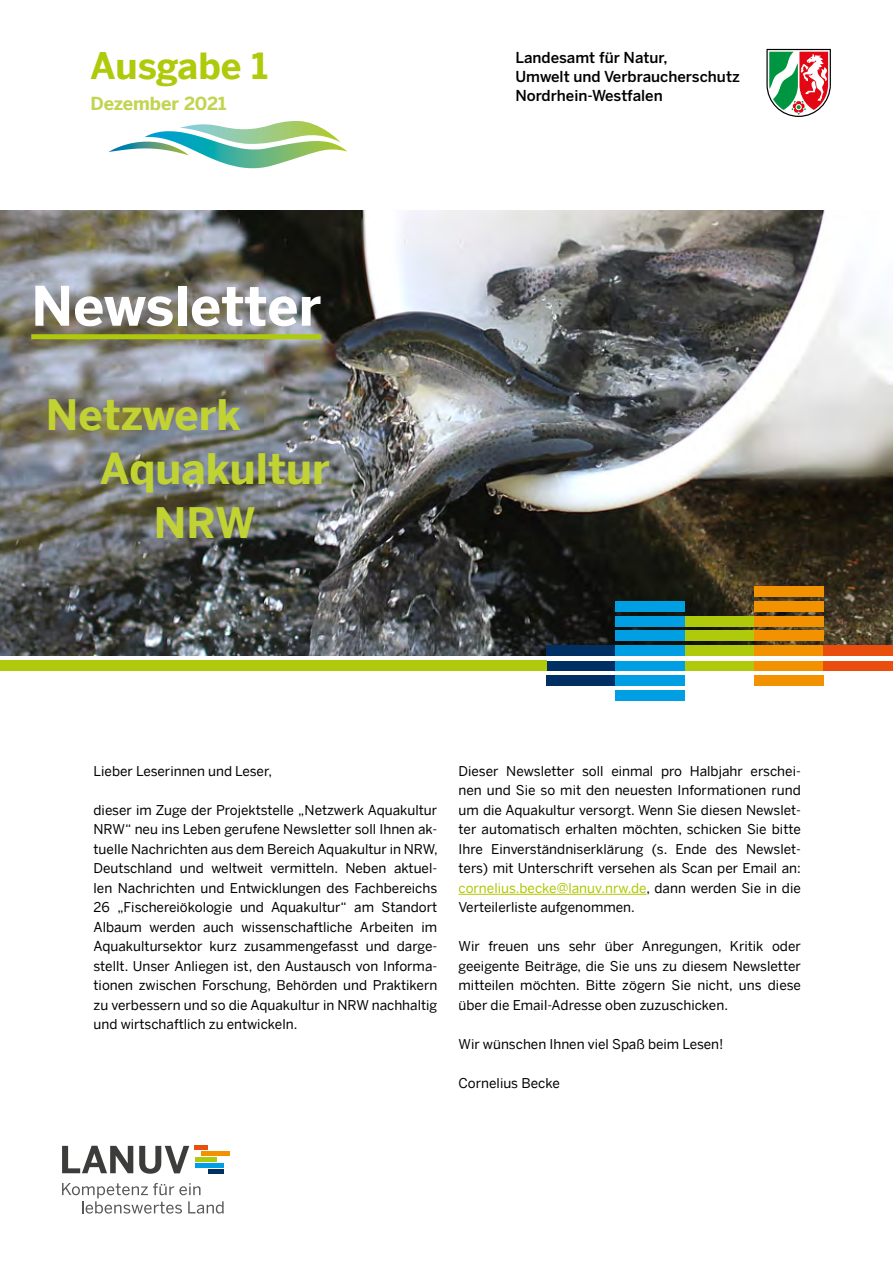
<style>
.page{position:relative;width:893px;height:1263px;background:#fff}
.page>*{position:absolute;margin:0;border:0;box-sizing:border-box;transform-origin:0 0}
.t1{font:700 54px "Benton Sans";color:#fff}
.t2{font:700 42px "Benton Sans";color:#c1d333}
.t3{font:700 36px "Benton Sans";letter-spacing:-.005em;color:#afca0b}
.t4{font:700 18px "Benton Sans";letter-spacing:-.005em;color:#c2d450}
.t5{font:500 15px/18.9px "Benton Sans";color:#000}
.t6{font:13.5px/19.5px "Benton Sans";color:#000;text-align:justify}
.s1{color:#b1c800}
</style>
<div class="page">
<img style="left:0;top:210px;width:893px;height:446px">
<hr style="left:459px;top:894px;width:187px;height:1px;background:#b1c800">
<div style="left:31px;top:334px;width:290px;height:5px;background:#afca0b"></div>
<svg style="left:109px;top:121px;width:238px;height:47px"></svg>
<svg style="left:766px;top:49px;width:65px;height:68px"></svg>
<svg style="left:62px;top:1146px;width:71px;height:27px"></svg>
<svg style="left:139px;top:1146px;width:50px;height:28px"></svg>
<hr style="left:208px;top:1169px;width:16px;height:4px;background:#003063">
<hr style="left:195px;top:1163px;width:29px;height:4px;background:#009fe3">
<hr style="left:201px;top:1152px;width:29px;height:4px;background:#f39200">
<hr style="left:195px;top:1146px;width:13px;height:4px;background:#e94e0f">
<div style="left:195px;top:1157px;width:21px;height:5px;background:#afca0b"></div>
<svg style="left:62px;top:1183px;width:162px;height:30px"></svg>
<div style="left:616px;top:601px;width:69px;height:10px;background:#009fe3"></div>
<div style="left:616px;top:690px;width:69px;height:11px;background:#009fe3"></div>
<div style="left:546px;top:675px;width:70px;height:11px;background:#003063"></div>
<div style="left:546px;top:645px;width:70px;height:11px;background:#003063"></div>
<div style="left:546px;top:660px;width:70px;height:11px;background:#003063"></div>
<div style="left:616px;top:675px;width:69px;height:11px;background:#009fe3"></div>
<div style="left:616px;top:660px;width:69px;height:11px;background:#009fe3"></div>
<div style="left:616px;top:645px;width:69px;height:11px;background:#009fe3"></div>
<div style="left:616px;top:631px;width:69px;height:10px;background:#009fe3"></div>
<div style="left:616px;top:616px;width:69px;height:10px;background:#009fe3"></div>
<div style="left:685px;top:631px;width:69px;height:10px;background:#afca0b"></div>
<div style="left:685px;top:645px;width:69px;height:11px;background:#afca0b"></div>
<div style="left:685px;top:660px;width:69px;height:11px;background:#afca0b"></div>
<div style="left:685px;top:616px;width:69px;height:10px;background:#afca0b"></div>
<div style="left:754px;top:586px;width:70px;height:11px;background:#f39200"></div>
<div style="left:754px;top:675px;width:70px;height:11px;background:#f39200"></div>
<div style="left:754px;top:660px;width:70px;height:11px;background:#f39200"></div>
<div style="left:754px;top:645px;width:70px;height:11px;background:#f39200"></div>
<div style="left:754px;top:631px;width:70px;height:10px;background:#f39200"></div>
<div style="left:754px;top:616px;width:70px;height:10px;background:#f39200"></div>
<div style="left:754px;top:601px;width:70px;height:10px;background:#f39200"></div>
<div style="left:824px;top:645px;width:69px;height:11px;background:#e94e0f"></div>
<div style="left:824px;top:660px;width:69px;height:11px;background:#e94e0f"></div>
<div style="left:0;top:660px;width:546px;height:11px;background:#afca0b"></div>
<h3 class="t3" style="left:90px;top:44px;width:179px">Ausgabe 1</h3>
<h3 class="t4" style="left:91px;top:93px;width:137px">Dezember 2021</h3>
<h1 class="t1" style="left:31px;top:274px;width:292px">Newsletter</h1>
<h2 class="t2" style="left:46px;top:390px;width:197px">Netzwerk</h2>
<h2 class="t2" style="left:100px;top:444px;width:232px">Aquakultur</h2>
<h2 class="t2" style="left:154px;top:498px;width:103px">NRW</h2>
<p class="t5" style="left:515px;top:48px;width:226px">Landesamt für Natur,<br>Umwelt und Verbraucherschutz<br>Nordrhein-Westfalen</p>
<p class="t6" style="left:94px;top:761px;width:180px">Lieber Leserinnen und Leser,</p>
<p class="t6" style="left:94px;top:800px;width:346px">dieser im Zuge der Projektstelle „Netzwerk Aquakultur NRW“ neu ins Leben gerufene Newsletter soll Ihnen ak&shy;tuelle Nachrichten aus dem Bereich Aquakultur in NRW, Deutschland und weltweit vermitteln. Neben aktuel&shy;len Nachrichten und Entwicklungen des Fachbereichs 26 „Fischereiökologie und Aquakultur“ am Standort Albaum werden auch wissenschaftliche Arbeiten im Aquakultursektor kurz zusammengefasst und darge&shy;stellt. Unser Anliegen ist, den Austausch von Informa&shy;tionen zwischen Forschung, Behörden und Praktikern zu verbessern und so die Aquakultur in NRW nachhaltig und wirtschaftlich zu entwickeln.</p>
<p class="t6" style="left:459px;top:761px;width:344px">Dieser Newsletter soll einmal pro Halbjahr erschei&shy;nen und Sie so mit den neuesten Informationen rund um die Aquakultur versorgt. Wenn Sie diesen Newslet&shy;ter automatisch erhalten möchten, schicken Sie bitte Ihre Einverständniserklärung (s. Ende des Newslet&shy;ters) mit Unterschrift versehen als Scan per Email an: <span class="s1">cornelius.becke@lanuv.nrw.de</span>, dann werden Sie in die Verteilerliste aufgenommen.</p>
<p class="t6" style="left:459px;top:936px;width:344px">Wir freuen uns sehr über Anregungen, Kritik oder geeigente Beiträge, die Sie uns zu diesem Newsletter mitteilen möchten. Bitte zögern Sie nicht, uns diese über die Email-Adresse oben zuzuschicken.</p>
<p class="t6" style="left:459px;top:1034px;width:266px">Wir wünschen Ihnen viel Spaß beim Lesen!</p>
<p class="t6" style="left:459px;top:1073px;width:103px">Cornelius Becke</p>
</div>
